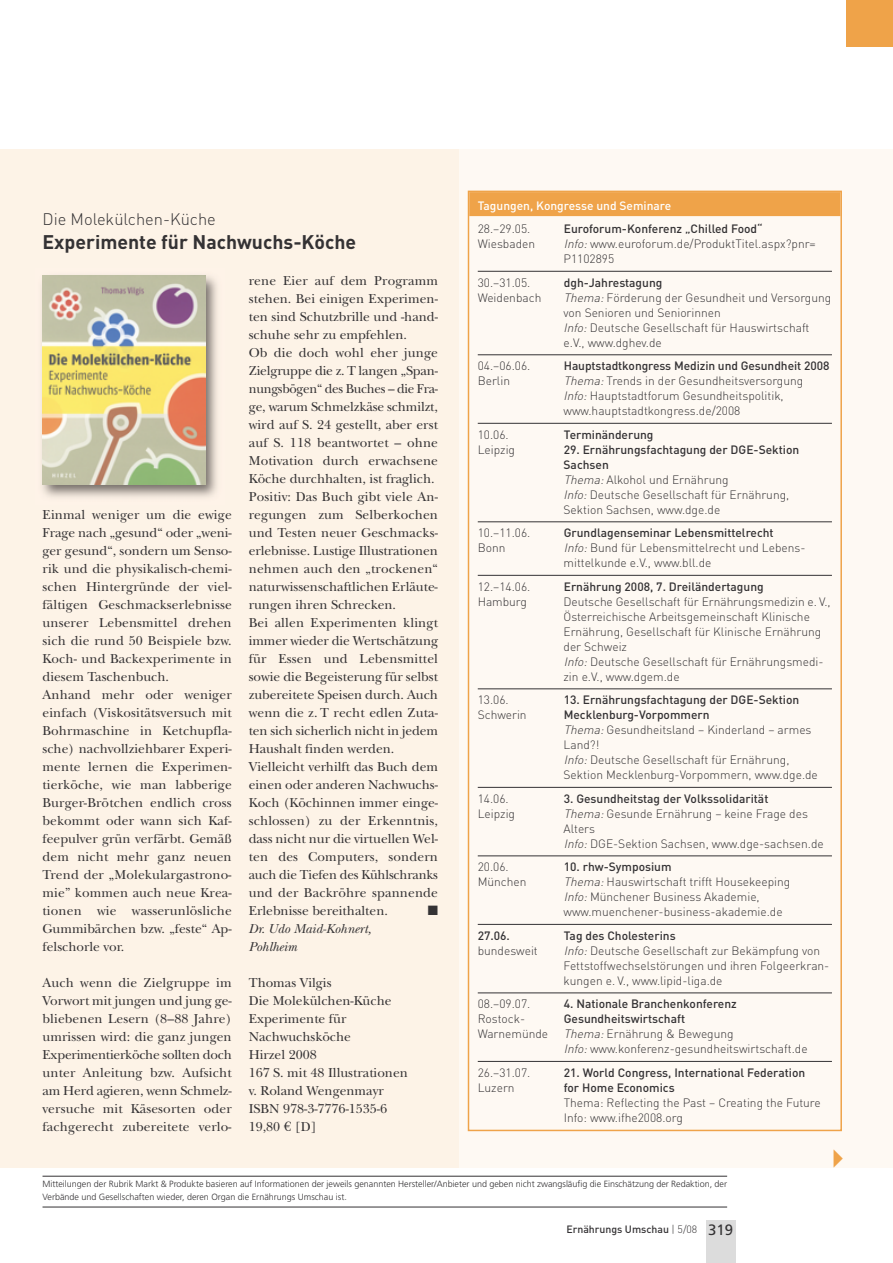
<style>
.page{position:relative;width:893px;height:1263px;background:#fff}
.page>*{position:absolute;margin:0;border:0;box-sizing:border-box;transform-origin:0 0}
.t1{font:21px "European Pi Three";color:#efa349}
.t2{font:700 19.5px "DIN";color:#343234}
.t3{font:300 16.5px "DIN";color:#343234}
.t4{font:13.5px/18px "New Baskerville";letter-spacing:.005em;color:#343234}
.t5{font:italic 13.5px/18px "New Baskerville";color:#343234}
.t6{font:13.5px "Zapf Dingbats";color:#343234}
.t7{font:300 12px/15px "DIN";color:#343234}
.t8{font:500 12px "DIN";color:#343234}
.t9{font:500 12px "DIN";color:#fff}
.t10{font:500 10.5px "DIN";color:#343234}
.t11{font:300 9px/13.5px "Frutiger";color:#343234}
.s1{font-family:"LT Euro Money"}
.s2{font-style:italic}
.s3{font-weight:500}
.s4{font-weight:300}
.s5{font-family:"Frutiger";font-weight:400;font-size:15px}
</style>
<div class="page">
<div style="left:0;top:149px;width:459px;height:1018px;background:#fdf3e7"></div>
<div style="left:706px;top:1220px;width:30px;height:43px;background:#dcdcdc"></div>
<div style="left:846px;top:0;width:47px;height:47px;background:#efa349"></div>
<div style="left:459px;top:149px;width:434px;height:1018px;background:#fef9f3"></div>
<div style="left:468px;top:191px;width:374px;height:940px;border:2px solid #efa349"></div>
<div style="left:469px;top:192px;width:371px;height:24px;background:#efa349"></div>
<hr style="left:478px;top:271px;width:354px;height:1px;background:#343234">
<hr style="left:478px;top:354px;width:354px;height:1px;background:#343234">
<hr style="left:478px;top:423px;width:354px;height:1px;background:#343234">
<hr style="left:478px;top:521px;width:354px;height:1px;background:#343234">
<hr style="left:478px;top:575px;width:354px;height:1px;background:#343234">
<hr style="left:478px;top:688px;width:354px;height:1px;background:#343234">
<hr style="left:478px;top:787px;width:354px;height:1px;background:#343234">
<hr style="left:478px;top:855px;width:354px;height:1px;background:#343234">
<hr style="left:478px;top:924px;width:354px;height:1px;background:#343234">
<hr style="left:478px;top:992px;width:354px;height:1px;background:#343234">
<hr style="left:478px;top:1061px;width:354px;height:1px;background:#343234">
<img style="left:42px;top:275px;width:175px;height:222px">
<img style="left:43px;top:276px;width:162px;height:209px">
<hr style="left:43px;top:1176px;width:684px;height:1px;background:#343234">
<hr style="left:43px;top:1207px;width:684px;height:1px;background:#343234">
<p class="t3" style="left:43px;top:214px;width:175px">Die Molekülchen-Küche</p>
<h2 class="t2" style="left:43px;top:235px;width:315px">Experimente für Nachwuchs-Köche</h2>
<p class="t4" style="left:43px;top:507px;width:191px">Einmal weniger um die ewige<br>Frage nach „gesund“ oder „weni&shy;ger gesund“, sondern um Senso&shy;rik und die physikalisch-chemi&shy;schen Hintergründe der viel&shy;fältigen Geschmackserlebnisse unserer Lebensmittel drehen sich die rund 50 Beispiele bzw.<br>Koch- und Backexperimente in diesem Taschenbuch.<br>Anhand mehr oder weniger einfach (Viskositätsversuch mit<br>Bohrmaschine in Ketchupfla&shy;sche) nachvollziehbarer Experi&shy;mente lernen die Experimen&shy;tierköche, wie man labberige<br>Burger-Brötchen endlich cross bekommt oder wann sich Kaf&shy;feepulver grün verfärbt. Gemäß dem nicht mehr ganz neuen<br>Trend der „Molekulargastrono&shy;mie” kommen auch neue Krea&shy;tionen wie wasserunlösliche<br>Gummibärchen bzw. „feste“ Ap&shy;felschorle vor.</p>
<p class="t4" style="left:43px;top:975px;width:191px;text-align:justify">Auch wenn die Zielgruppe im Vorwort mit jungen und jung ge&shy;bliebenen Lesern (8–88 Jahre) umrissen wird: die ganz jungen Experimentierköche sollten doch unter Anleitung bzw. Aufsicht am Herd agieren, wenn Schmelz&shy;versuche mit Käsesorten oder fachgerecht zubereitete verlo-</p>
<p class="t4" style="left:249px;top:273px;width:191px">rene Eier auf dem Programm stehen. Bei einigen Experimen&shy;ten sind Schutzbrille und -hand&shy;schuhe sehr zu empfehlen.<br>Ob die doch wohl eher junge<br>Zielgruppe die z. T langen „Span&shy;nungsbögen“ des Buches – die Fra&shy;ge, warum Schmelzkäse schmilzt, wird auf S. 24 gestellt, aber erst auf S. 118 beantwortet – ohne<br>Motivation durch erwachsene<br>Köche durchhalten, ist fraglich.<br>Positiv: Das Buch gibt viele An&shy;regungen zum Selberkochen und Testen neuer Geschmacks - erlebnisse. Lustige Illustrationen nehmen auch den „trockenen“ naturwissenschaftlichen Erläute&shy;rungen ihren Schrecken.<br>Bei allen Experimenten klingt immer wieder die Wertschätzung für Essen und Lebensmittel sowie die Begeisterung für selbst zubereitete Speisen durch. Auch wenn die z. T recht edlen Zuta&shy;ten sich sicherlich nicht in jedem<br>Haushalt finden werden.<br>Vielleicht verhilft das Buch dem einen oder anderen Nachwuchs-<br>Koch (Köchinnen immer einge&shy;schlossen) zu der Erkenntnis, dass nicht nur die virtuellen Wel&shy;ten des Computers, sondern auch die Tiefen des Kühlschranks und der Backröhre spannende<br>Erlebnisse bereithalten.</p>
<p class="t6" style="left:428px;top:904px;width:12px">■</p>
<p class="t5" style="left:249px;top:921px;width:124px">Dr. Udo Maid-Kohnert,<br>Pohlheim</p>
<p class="t4" style="left:249px;top:975px;width:161px">Thomas Vilgis<br>Die Molekülchen-Küche<br>Experimente für<br>Nachwuchsköche<br>Hirzel 2008<br>167 S. mit 48 Illustrationen v. Roland Wengenmayr<br>ISBN 978-3-7776-1535-6<br>19,80 <span class="s1">J</span> [D]</p>
<p class="t9" style="left:478px;top:201px;width:195px">Tagungen, Kongresse und Seminare</p>
<p class="t7" style="left:478px;top:223px;width:54px">28.–29.05.</p>
<p class="t8" style="left:564px;top:225px;width:200px">Euroforum-Konferenz „Chilled Food“</p>
<p class="t7" style="left:478px;top:238px;width:59px">Wiesbaden</p>
<p class="t7" style="left:564px;top:238px;width:254px"><span class="s2">Info:</span>www.euroforum.de/ProduktTitel.aspx?pnr=<br>P1102895</p>
<p class="t7" style="left:478px;top:276px;width:54px">30.–31.05.</p>
<p class="t8" style="left:564px;top:278px;width:100px">dgh-Jahrestagung</p>
<p class="t7" style="left:478px;top:291px;width:65px">Weidenbach</p>
<p class="t7" style="left:564px;top:291px;width:269px"><span class="s2">Thema:</span>Förderung der Gesundheit und Versorgung von Senioren und Seniorinnen<br><span class="s2">Info:</span>Deutsche Gesellschaft für Hauswirtschaft e.V., www.dghev.de</p>
<p class="t7" style="left:478px;top:360px;width:54px">04.–06.06.</p>
<p class="t8" style="left:564px;top:362px;width:267px">Hauptstadtkongress Medizin und Gesundheit 2008</p>
<p class="t7" style="left:478px;top:375px;width:34px">Berlin</p>
<p class="t7" style="left:564px;top:375px;width:241px"><span class="s2">Thema:</span>Trends in der Gesundheitsversorgung<br><span class="s2">Info:</span>Hauptstadtforum Gesundheitspolitik, www.hauptstadtkongress.de/2008</p>
<p class="t7" style="left:478px;top:428px;width:33px">10.06.</p>
<p class="t8" style="left:564px;top:430px;width:91px">Terminänderung</p>
<p class="t7" style="left:478px;top:443px;width:39px">Leipzig</p>
<p class="t7" style="left:564px;top:443px;width:237px"><span class="s3">29. Ernährungsfachtagung der DGE-Sektion<br>Sachsen<br></span><span class="s2">Thema:</span>Alkohol und Ernährung<br><span class="s2">Info:</span>Deutsche Gesellschaft für Ernährung,<br>Sektion Sachsen, www.dge.de</p>
<p class="t7" style="left:478px;top:527px;width:54px">10.–11.06.</p>
<p class="t8" style="left:564px;top:529px;width:211px">Grundlagenseminar Lebensmittelrecht</p>
<p class="t7" style="left:478px;top:542px;width:29px">Bonn</p>
<p class="t7" style="left:564px;top:542px;width:243px"><span class="s2">Info:</span>Bund für Lebensmittelrecht und Lebens&shy;mittelkunde e.V., www.bll.de</p>
<p class="t7" style="left:478px;top:580px;width:54px">12.–14.06.</p>
<p class="t8" style="left:564px;top:582px;width:201px">Ernährung 2008, 7. Dreiländertagung</p>
<p class="t7" style="left:478px;top:595px;width:51px">Hamburg</p>
<p class="t7" style="left:563px;top:595px;width:269px">Deutsche Gesellschaft für Ernährungsmedizin e. V., Österreichische Arbeitsgemeinschaft Klinische Ernährung, Gesellschaft für Klinische Ernährung der Schweiz<br><span class="s2">Info:</span>Deutsche Gesellschaft für Ernährungsmedi&shy;zin e.V., www.dgem.de</p>
<p class="t7" style="left:478px;top:694px;width:33px">13.06.</p>
<p class="t8" style="left:564px;top:696px;width:237px">13. Ernährungsfachtagung der DGE-Sektion</p>
<p class="t7" style="left:478px;top:709px;width:50px">Schwerin</p>
<p class="t7" style="left:564px;top:709px;width:256px"><span class="s3">Mecklenburg-Vorpommern </span><span class="s2">Thema:</span>Gesundheitsland – Kinderland – armes Land?!<br><span class="s2">Info:</span>Deutsche Gesellschaft für Ernährung, Sektion Mecklenburg-Vorpommern, www.dge.de</p>
<p class="t7" style="left:478px;top:792px;width:33px">14.06.</p>
<p class="t8" style="left:564px;top:794px;width:206px">3. Gesundheitstag der Volkssolidarität</p>
<p class="t7" style="left:478px;top:807px;width:39px">Leipzig</p>
<p class="t7" style="left:564px;top:807px;width:262px"><span class="s2">Thema:</span>Gesunde Ernährung – keine Frage des<br>Alters<br><span class="s2">Info:</span>DGE-Sektion Sachsen, www.dge-sachsen.de</p>
<p class="t7" style="left:478px;top:861px;width:33px">20.06.</p>
<p class="t8" style="left:564px;top:863px;width:109px">10. rhw-Symposium</p>
<p class="t7" style="left:478px;top:876px;width:50px">München</p>
<p class="t7" style="left:564px;top:876px;width:228px"><span class="s2">Thema:</span>Hauswirtschaft trifft Housekeeping<br><span class="s2">Info:</span>Münchener Business Akademie, www.muenchener-business-akademie.de</p>
<p class="t8" style="left:478px;top:931px;width:34px">27.06.</p>
<p class="t8" style="left:564px;top:931px;width:113px">Tag des Cholesterins</p>
<p class="t7" style="left:478px;top:944px;width:62px">bundesweit</p>
<p class="t7" style="left:564px;top:944px;width:267px"><span class="s2">Info:</span>Deutsche Gesellschaft zur Bekämpfung von<br>Fettstoffwechselstörungen und ihren Folgeerkran&shy;kungen e. V., www.lipid-liga.de</p>
<p class="t7" style="left:478px;top:998px;width:54px">08.–09.07.</p>
<p class="t8" style="left:564px;top:1000px;width:174px">4. Nationale Branchenkonferenz</p>
<p class="t7" style="left:478px;top:1013px;width:49px">Rostock-</p>
<p class="t8" style="left:564px;top:1015px;width:123px">Gesundheitswirtschaft</p>
<p class="t7" style="left:478px;top:1028px;width:72px">Warnemünde</p>
<p class="t7" style="left:564px;top:1028px;width:245px"><span class="s2">Thema:</span>Ernährung &amp; Bewegung<br><span class="s2">Info:</span>www.konferenz-gesundheitswirtschaft.de</p>
<p class="t7" style="left:478px;top:1066px;width:54px">26.–31.07.</p>
<p class="t8" style="left:564px;top:1068px;width:243px">21. World Congress, International Federation</p>
<p class="t7" style="left:478px;top:1081px;width:38px">Luzern</p>
<p class="t8" style="left:564px;top:1083px;width:112px">for Home Economics</p>
<p class="t7" style="left:564px;top:1096px;width:258px">Thema: Reflecting the Past – Creating the Future<br>Info: www.ifhe2008.org</p>
<h1 class="t1" style="left:833px;top:1149px;width:12px">-</h1>
<p class="t11" style="left:43px;top:1177px;width:686px">Mitteilungen der Rubrik Markt &amp; Produkte basieren auf Informationen der jeweils genannten Hersteller/Anbieter und geben nicht zwangsläufig die Einschätzung der Redaktion, der<br>Verbände und Gesellschaften wieder, deren Organ die Ernährungs Umschau ist.</p>
<p class="t10" style="left:566px;top:1225px;width:168px">Ernährungs Umschau <span class="s4">| 5/08</span> <span class="s5">319</span></p>
</div>
